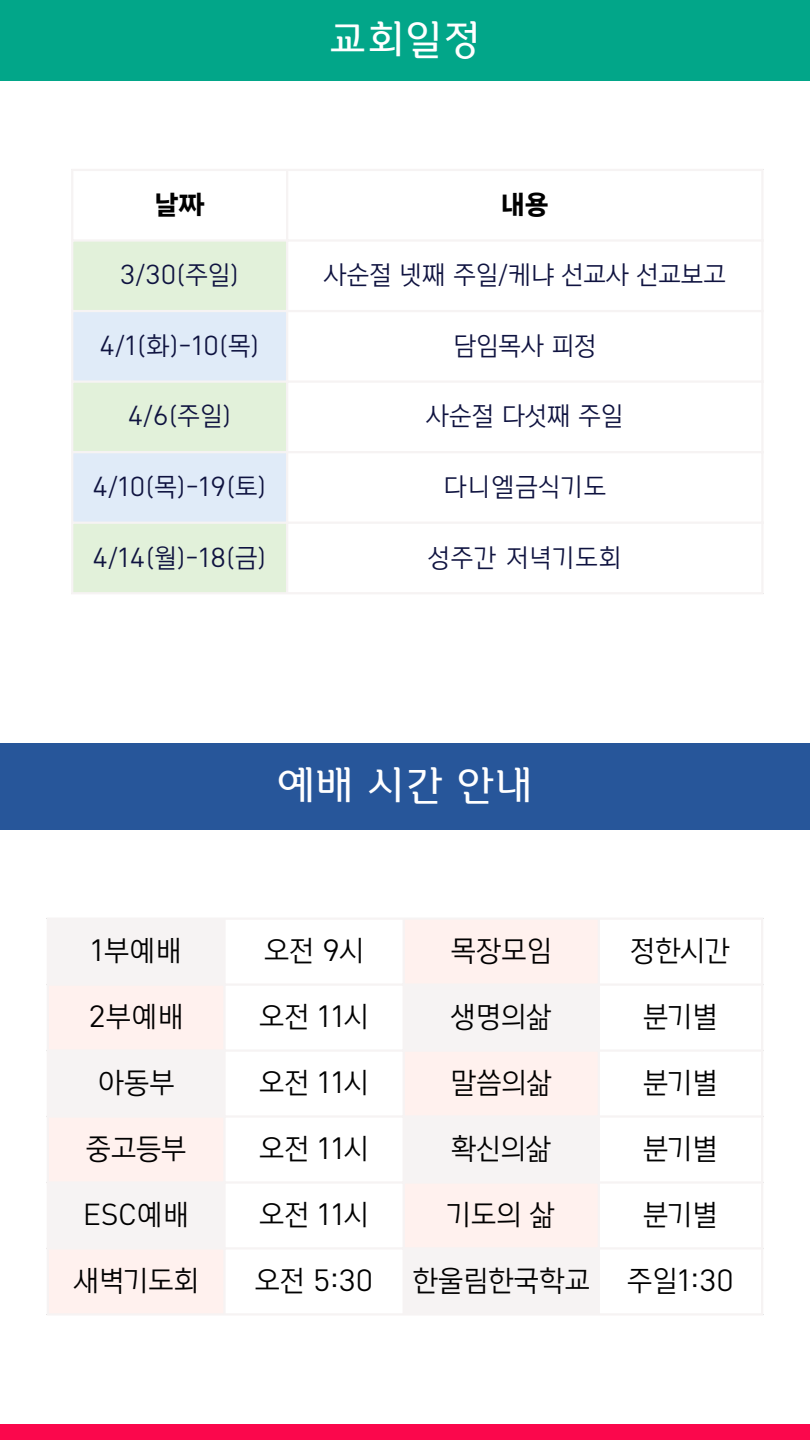
<style>
.page{position:relative;width:810px;height:1440px;background:#fff}
.page>*{position:absolute;margin:0;border:0;box-sizing:border-box;transform-origin:0 0}
.t1{font:42px "Canva YDV Somang 2 M";letter-spacing:.03em;color:#fff}
.t2{font:28px "Tlab Dotum Con R";color:#000}
.t3{font:25px "Tlab Dotum Con R";color:#0f1340}
.t4{font:25px "Tlab Dotum Con R";letter-spacing:.04em;color:#0f1340}
.t5{font:25px "Tlab Dotum Con B";color:#000}
</style>
<div class="page">
<div style="left:0;top:0;width:810px;height:81px;background:#02a689"></div>
<div style="left:0;top:1424px;width:810px;height:16px;background:#fb074c"></div>
<div style="left:73px;top:242px;width:213px;height:350px;background:#e2f1da"></div>
<svg style="left:73px;top:312px;width:213px;height:210px;background:#e0edee"></svg>
<hr style="left:71px;top:171px;width:2px;height:421px;background:#f6f3f3">
<hr style="left:286px;top:171px;width:2px;height:421px;background:#f6f3f3">
<hr style="left:761px;top:171px;width:3px;height:421px;background:#f6f3f3">
<hr style="left:71px;top:169px;width:693px;height:2px;background:#f6f3f3">
<hr style="left:71px;top:239px;width:693px;height:3px;background:#f6f3f3">
<hr style="left:71px;top:310px;width:693px;height:2px;background:#f6f3f3">
<hr style="left:71px;top:380px;width:693px;height:3px;background:#f6f3f3">
<hr style="left:71px;top:451px;width:693px;height:2px;background:#f6f3f3">
<hr style="left:71px;top:522px;width:693px;height:2px;background:#f6f3f3">
<hr style="left:71px;top:592px;width:693px;height:2px;background:#f6f3f3">
<div style="left:0;top:744px;width:810px;height:86px;background:#27569a"></div>
<svg style="left:49px;top:920px;width:549px;height:393px"></svg>
<hr style="left:47px;top:920px;width:2px;height:393px;background:#f6f3f3">
<hr style="left:223px;top:920px;width:3px;height:393px;background:#f6f3f3">
<hr style="left:403px;top:920px;width:2px;height:393px;background:#f6f3f3">
<hr style="left:598px;top:920px;width:2px;height:393px;background:#f6f3f3">
<hr style="left:761px;top:920px;width:2px;height:393px;background:#f6f3f3">
<hr style="left:47px;top:918px;width:716px;height:2px;background:#f6f3f3">
<hr style="left:47px;top:983px;width:716px;height:3px;background:#f6f3f3">
<hr style="left:47px;top:1049px;width:716px;height:3px;background:#f6f3f3">
<hr style="left:47px;top:1115px;width:716px;height:3px;background:#f6f3f3">
<hr style="left:47px;top:1181px;width:716px;height:3px;background:#f6f3f3">
<hr style="left:47px;top:1247px;width:716px;height:3px;background:#f6f3f3">
<hr style="left:47px;top:1313px;width:716px;height:3px;background:#f6f3f3">
<h1 class="t1" style="left:329px;top:18px;width:153px">교회일정</h1>
<p class="t5" style="left:154px;top:189px;width:52px">날짜</p>
<p class="t5" style="left:501px;top:189px;width:50px">내용</p>
<p class="t3" style="left:120px;top:259px;width:121px">3/30(주일)</p>
<p class="t3" style="left:324px;top:259px;width:404px">사순절 넷째 주일/케냐 선교사 선교보고</p>
<p class="t3" style="left:100px;top:330px;width:162px">4/1(화)-10(목)</p>
<p class="t3" style="left:453px;top:330px;width:145px">담임목사 피정</p>
<p class="t3" style="left:128px;top:400px;width:105px">4/6(주일)</p>
<p class="t3" style="left:426px;top:400px;width:199px">사순절 다섯째 주일</p>
<p class="t3" style="left:93px;top:471px;width:176px">4/10(목)-19(토)</p>
<p class="t4" style="left:443px;top:471px;width:165px">다니엘금식기도</p>
<p class="t3" style="left:93px;top:542px;width:176px">4/14(월)-18(금)</p>
<p class="t4" style="left:428px;top:542px;width:195px">성주간 저녁기도회</p>
<h1 class="t1" style="left:278px;top:763px;width:256px">예배 시간 안내</h1>
<p class="t2" style="left:91px;top:933px;width:93px">1부예배</p>
<p class="t2" style="left:264px;top:933px;width:102px">오전 9시</p>
<p class="t2" style="left:451px;top:933px;width:103px">목장모임</p>
<p class="t2" style="left:630px;top:933px;width:102px">정한시간</p>
<p class="t2" style="left:89px;top:999px;width:97px">2부예배</p>
<p class="t2" style="left:259px;top:999px;width:111px">오전 11시</p>
<p class="t2" style="left:450px;top:999px;width:103px">생명의삶</p>
<p class="t2" style="left:643px;top:999px;width:76px">분기별</p>
<p class="t2" style="left:98px;top:1065px;width:78px">아동부</p>
<p class="t2" style="left:259px;top:1065px;width:111px">오전 11시</p>
<p class="t2" style="left:450px;top:1065px;width:104px">말씀의삶</p>
<p class="t2" style="left:643px;top:1065px;width:76px">분기별</p>
<p class="t2" style="left:86px;top:1131px;width:102px">중고등부</p>
<p class="t2" style="left:259px;top:1131px;width:111px">오전 11시</p>
<p class="t2" style="left:451px;top:1131px;width:102px">확신의삶</p>
<p class="t2" style="left:643px;top:1131px;width:76px">분기별</p>
<p class="t2" style="left:83px;top:1197px;width:107px">ESC예배</p>
<p class="t2" style="left:259px;top:1197px;width:111px">오전 11시</p>
<p class="t2" style="left:447px;top:1197px;width:110px">기도의 삶</p>
<p class="t2" style="left:643px;top:1197px;width:76px">분기별</p>
<p class="t2" style="left:73px;top:1263px;width:127px">새벽기도회</p>
<p class="t2" style="left:255px;top:1263px;width:120px">오전 5:30</p>
<p class="t2" style="left:412px;top:1263px;width:179px">한울림한국학교</p>
<p class="t2" style="left:627px;top:1263px;width:108px">주일1:30</p>
</div>
